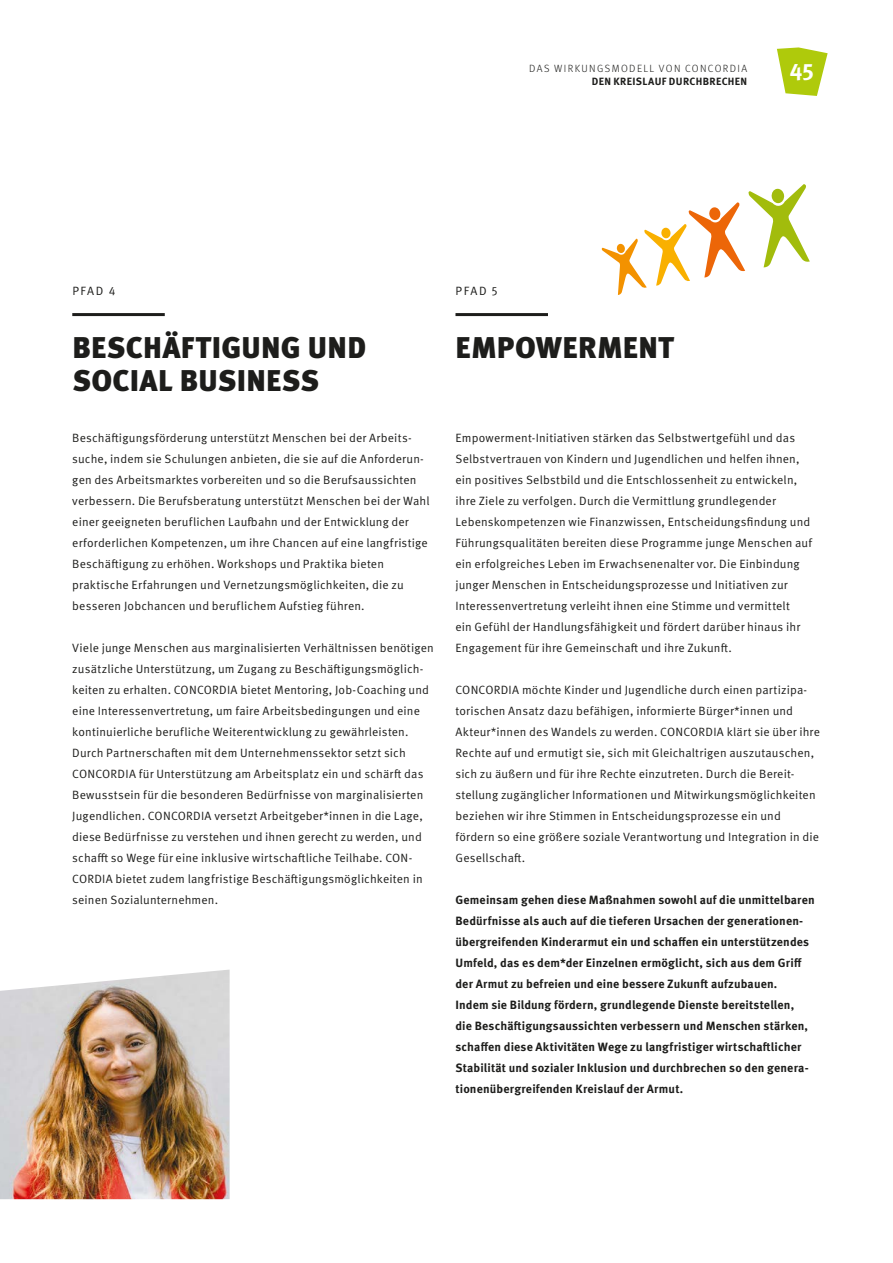
<style>
.page{position:relative;width:893px;height:1263px;background:#fff}
.page>*{position:absolute;margin:0;border:0;box-sizing:border-box;transform-origin:0 0}
.t1{font:900 30px/33px "Meta Pro";letter-spacing:.01em;color:#1d1d1b}
.t2{font:700 23.1px "Meta Pro";color:#fff}
.t3{font:12px/21px "Meta Pro Norm";letter-spacing:.01em;color:#1d1d1b}
.t4{font:700 12px/21px "Meta Pro";letter-spacing:.01em;color:#1d1d1b}
.t5{font:300 10.5px "Meta Pro";letter-spacing:.135em;color:#1d1d1b}
.t6{font:700 10.5px "Meta Pro";letter-spacing:.03em;color:#1d1d1b}
</style>
<div class="page">
<svg style="left:601px;top:184px;width:209px;height:111px"></svg>
<img style="left:0;top:969px;width:230px;height:230px">
<svg style="left:777px;top:47px;width:51px;height:49px"></svg>
<hr style="left:72px;top:313px;width:93px;height:3px;background:#1d1d1b">
<hr style="left:455px;top:313px;width:93px;height:3px;background:#1d1d1b">
<p class="t5" style="left:529px;top:60px;width:220px">DAS WIRKUNGSMODELL VON CONCORDIA</p>
<h2 class="t2" style="left:790px;top:50px;width:26px">45</h2>
<p class="t6" style="left:592px;top:73px;width:157px">DEN KREISLAUF DURCHBRECHEN</p>
<p class="t3" style="left:72px;top:280px;width:45px">PFAD 4</p>
<h1 class="t1" style="left:72px;top:329px;width:295px">BESCHÄFTIGUNG UND<br>SOCIAL BUSINESS</h1>
<p class="t3" style="left:72px;top:427px;width:359px">Beschäftigungsförderung unterstützt Menschen bei der Arbeits&shy;suche, indem sie Schulungen anbieten, die sie auf die Anforderun&shy;gen des Arbeitsmarktes vorbereiten und so die Berufsaussichten verbessern. Die Berufsberatung unterstützt Menschen bei der Wahl einer geeigneten beruflichen Laufbahn und der Entwicklung der erforderlichen Kompetenzen, um ihre Chancen auf eine langfristige Beschäftigung zu erhöhen. Workshops und Praktika bieten praktische Erfahrungen und Vernetzungsmöglichkeiten, die zu besseren Jobchancen und beruflichem Aufstieg führen.</p>
<p class="t3" style="left:72px;top:637px;width:363px">Viele junge Menschen aus marginalisierten Verhältnissen benötigen zusätzliche Unterstützung, um Zugang zu Beschäftigungsmöglich&shy;keiten zu erhalten. CONCORDIA bietet Mentoring, Job-Coaching und eine Interessenvertretung, um faire Arbeitsbedingungen und eine kontinuierliche berufliche Weiterentwicklung zu gewährleisten.<br>Durch Partnerschaften mit dem Unternehmenssektor setzt sich CONCORDIA für Unterstützung am Arbeitsplatz ein und schärft das Bewusstsein für die besonderen Bedürfnisse von marginalisierten Jugendlichen. CONCORDIA versetzt Arbeitgeber*innen in die Lage, diese Bedürfnisse zu verstehen und ihnen gerecht zu werden, und schafft so Wege für eine inklusive wirtschaftliche Teilhabe. CON-CORDIA bietet zudem langfristige Beschäftigungsmöglichkeiten in seinen Sozialunternehmen.</p>
<p class="t3" style="left:456px;top:280px;width:44px">PFAD 5</p>
<h1 class="t1" style="left:456px;top:329px;width:220px">EMPOWERMENT</h1>
<p class="t3" style="left:455px;top:427px;width:358px">Empowerment-Initiativen stärken das Selbstwertgefühl und das Selbstvertrauen von Kindern und Jugendlichen und helfen ihnen, ein positives Selbstbild und die Entschlossenheit zu entwickeln, ihre Ziele zu verfolgen. Durch die Vermittlung grundlegender Lebenskompetenzen wie Finanzwissen, Entscheidungsfindung und Führungsqualitäten bereiten diese Programme junge Menschen auf ein erfolgreiches Leben im Erwachsenenalter vor. Die Einbindung junger Menschen in Entscheidungsprozesse und Initiativen zur Interessenvertretung verleiht ihnen eine Stimme und vermittelt<br>ein Gefühl der Handlungsfähigkeit und fördert darüber hinaus ihr Engagement für ihre Gemeinschaft und ihre Zukunft.</p>
<p class="t3" style="left:455px;top:679px;width:366px">CONCORDIA möchte Kinder und Jugendliche durch einen partizipa&shy;torischen Ansatz dazu befähigen, informierte Bürger*innen und Akteur*innen des Wandels zu werden. CONCORDIA klärt sie über ihre Rechte auf und ermutigt sie, sich mit Gleichaltrigen auszutauschen, sich zu äußern und für ihre Rechte einzutreten. Durch die Bereit&shy;stellung zugänglicher Informationen und Mitwirkungsmöglichkeiten beziehen wir ihre Stimmen in Entscheidungsprozesse ein und fördern so eine größere soziale Verantwortung und Integration in die Gesellschaft.</p>
<p class="t4" style="left:455px;top:889px;width:361px">Gemeinsam gehen diese Maßnahmen sowohl auf die unmittelbaren Bedürfnisse als auch auf die tieferen Ursachen der generationen&shy;übergreifenden Kinderarmut ein und schaffen ein unterstützendes Umfeld, das es dem*der Einzelnen ermöglicht, sich aus dem Griff der Armut zu befreien und eine bessere Zukunft aufzubauen.<br>Indem sie Bildung fördern, grundlegende Dienste bereitstellen,<br>die Beschäftigungsaussichten verbessern und Menschen stärken, schaffen diese Aktivitäten Wege zu langfristiger wirtschaftlicher Stabilität und sozialer Inklusion und durchbrechen so den genera&shy;tionenübergreifenden Kreislauf der Armut.</p>
</div>
